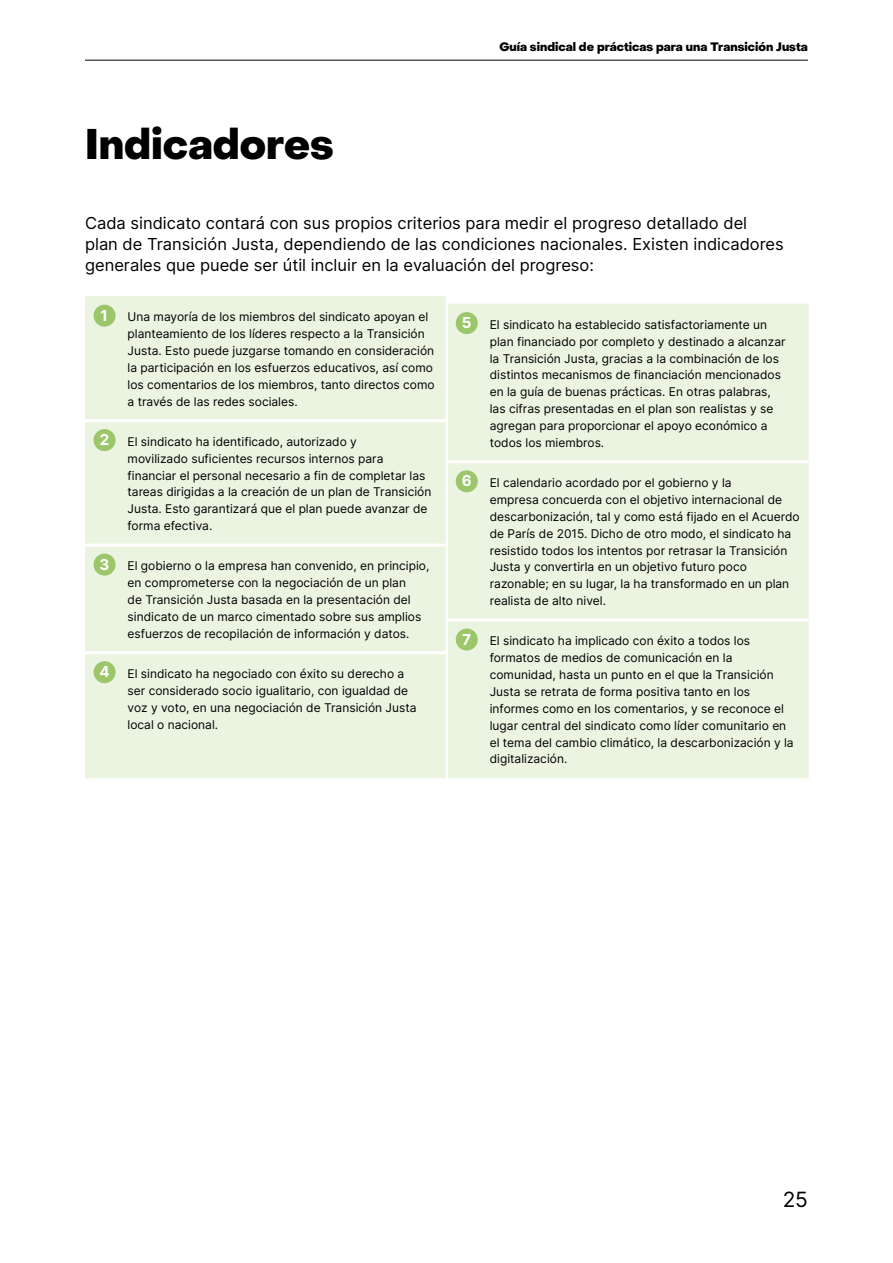
<style>
.page{position:relative;width:893px;height:1263px;background:#fff}
.page>*{position:absolute;margin:0;border:0;box-sizing:border-box;transform-origin:0 0}
.t1{font:800 42px "Object Sans";color:#000}
.t2{font:21px "Inter";color:#000}
.t3{font:16.5px/21px "Inter";color:#000}
.t4{font:700 15.15px "Inter";color:#fff}
.t5{font:12px/16.8px "Inter";color:#000}
.t6{font:800 12px "Object Sans";color:#000}
</style>
<div class="page">
<hr style="left:85px;top:60px;width:723px;height:1px;background:#000">
<div style="left:85px;top:296px;width:361px;height:482px;background:#ebf4e1"></div>
<hr style="left:85px;top:419px;width:361px;height:3px;background:#fff">
<hr style="left:85px;top:544px;width:361px;height:3px;background:#fff">
<hr style="left:85px;top:651px;width:361px;height:3px;background:#fff">
<div style="left:94px;top:305px;width:22px;height:22px;background:#9bc76a;border-radius:50%"></div>
<div style="left:94px;top:429px;width:22px;height:22px;background:#9bc76a;border-radius:50%"></div>
<div style="left:94px;top:554px;width:22px;height:22px;background:#9bc76a;border-radius:50%"></div>
<div style="left:94px;top:661px;width:22px;height:22px;background:#9bc76a;border-radius:50%"></div>
<div style="left:448px;top:304px;width:361px;height:474px;background:#ebf4e1"></div>
<hr style="left:448px;top:618px;width:361px;height:3px;background:#fff">
<hr style="left:448px;top:460px;width:361px;height:3px;background:#fff">
<div style="left:456px;top:312px;width:22px;height:22px;background:#9bc76a;border-radius:50%"></div>
<div style="left:456px;top:470px;width:22px;height:22px;background:#9bc76a;border-radius:50%"></div>
<div style="left:456px;top:628px;width:22px;height:22px;background:#9bc76a;border-radius:50%"></div>
<h1 class="t1" style="left:85px;top:119px;width:250px">Indicadores</h1>
<p class="t6" style="left:499px;top:40px;width:310px">Guía sindical de prácticas para una Transición Justa</p>
<p class="t3" style="left:85px;top:212px;width:700px">Cada sindicato contará con sus propios criterios para medir el progreso detallado del plan de Transición Justa, dependiendo de las condiciones nacionales. Existen indicadores generales que puede ser útil incluir en la evaluación del progreso:</p>
<p class="t4" style="left:100px;top:304px;width:9px">1</p>
<p class="t5" style="left:128px;top:308px;width:309px">Una mayoría de los miembros del sindicato apoyan el planteamiento de los líderes respecto a la Transición Justa. Esto puede juzgarse tomando en consideración la participación en los esfuerzos educativos, así como los comentarios de los miembros, tanto directos como a través de las redes sociales.</p>
<p class="t4" style="left:100px;top:429px;width:11px">2</p>
<p class="t5" style="left:128px;top:433px;width:305px">El sindicato ha identificado, autorizado y<br>movilizado suficientes recursos internos para financiar el personal necesario a fin de completar las tareas dirigidas a la creación de un plan de Transición Justa. Esto garantizará que el plan puede avanzar de forma efectiva.</p>
<p class="t4" style="left:100px;top:553px;width:11px">3</p>
<p class="t5" style="left:128px;top:557px;width:303px">El gobierno o la empresa han convenido, en principio, en comprometerse con la negociación de un plan<br>de Transición Justa basada en la presentación del sindicato de un marco cimentado sobre sus amplios esfuerzos de recopilación de información y datos.</p>
<p class="t4" style="left:99px;top:661px;width:12px">4</p>
<p class="t5" style="left:128px;top:665px;width:290px">El sindicato ha negociado con éxito su derecho a ser considerado socio igualitario, con igualdad de voz y voto, en una negociación de Transición Justa local o nacional.</p>
<p class="t4" style="left:462px;top:312px;width:11px">5</p>
<p class="t5" style="left:490px;top:316px;width:297px">El sindicato ha establecido satisfactoriamente un plan financiado por completo y destinado a alcanzar la Transición Justa, gracias a la combinación de los distintos mecanismos de financiación mencionados en la guía de buenas prácticas. En otras palabras, las cifras presentadas en el plan son realistas y se agregan para proporcionar el apoyo económico a todos los miembros.</p>
<p class="t4" style="left:462px;top:470px;width:11px">6</p>
<p class="t5" style="left:490px;top:474px;width:311px">El calendario acordado por el gobierno y la<br>empresa concuerda con el objetivo internacional de descarbonización, tal y como está fijado en el Acuerdo de París de 2015. Dicho de otro modo, el sindicato ha resistido todos los intentos por retrasar la Transición Justa y convertirla en un objetivo futuro poco razonable; en su lugar, la ha transformado en un plan realista de alto nivel.</p>
<p class="t4" style="left:462px;top:628px;width:10px">7</p>
<p class="t5" style="left:490px;top:632px;width:305px">El sindicato ha implicado con éxito a todos los formatos de medios de comunicación en la comunidad, hasta un punto en el que la Transición Justa se retrata de forma positiva tanto en los informes como en los comentarios, y se reconoce el lugar central del sindicato como líder comunitario en el tema del cambio climático, la descarbonización y la digitalización.</p>
<h2 class="t2" style="left:783px;top:1184px;width:27px">25</h2>
</div>
